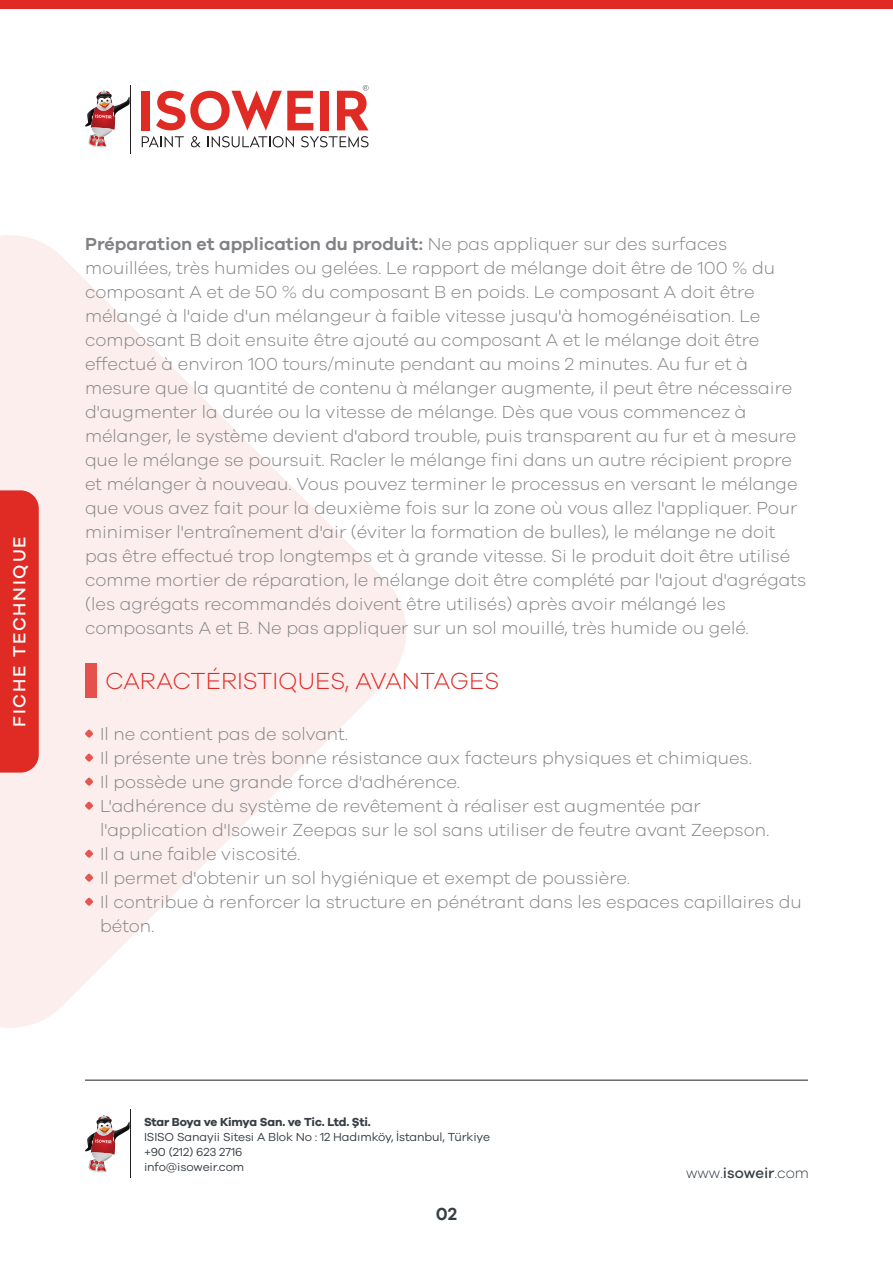
<style>
.page{position:relative;width:893px;height:1263px;background:#fff}
.page>*{position:absolute;margin:0;border:0;box-sizing:border-box;transform-origin:0 0}
.t1{font:300 24px "Galano Grotesque";color:#e02b25}
.t2{font:300 18px/24px "Galano Grotesque";color:#808285}
.t3{font:500 18px "Galano Grotesque";letter-spacing:.1em;color:#fff}
.t4{font:600 18px "Galano Grotesque";color:#373e45}
.t5{font:300 15px "Galano Grotesque";color:#373e45}
.t6{font:12px/15px "Galano Grotesque";letter-spacing:-.01em;color:#373e45}
.t7{font:700 12px "Galano Grotesque";letter-spacing:-.02em;color:#373e45}
.s1{font-weight:600}
.s2{font-weight:500}
</style>
<div class="page">
<svg style="left:0;top:235px;width:406px;height:793px;fill:#fceeed"></svg>
<div style="left:0;top:490px;width:39px;height:283px;background:#e02b25"></div>
<hr style="left:130px;top:85px;width:1px;height:68px;background:#231f20">
<svg style="left:85px;top:91px;width:45px;height:56px"></svg>
<svg style="left:142px;top:136px;width:42px;height:11px"></svg>
<svg style="left:191px;top:136px;width:10px;height:11px"></svg>
<svg style="left:208px;top:136px;width:86px;height:11px"></svg>
<svg style="left:301px;top:136px;width:68px;height:11px"></svg>
<div style="left:142px;top:91px;width:8px;height:39px;background:#e02b25"></div>
<svg style="left:156px;top:91px;width:157px;height:39px"></svg>
<div style="left:320px;top:91px;width:8px;height:39px;background:#e02b25"></div>
<svg style="left:337px;top:85px;width:32px;height:45px"></svg>
<hr style="left:130px;top:1110px;width:1px;height:68px;background:#231f20">
<svg style="left:85px;top:1115px;width:45px;height:57px"></svg>
<hr style="left:85px;top:1080px;width:723px;height:1px;background:#231f20">
<div style="left:0;top:0;width:893px;height:9px;background:#e02b25"></div>
<div style="left:85px;top:664px;width:11px;height:34px;background:#e5524d"></div>
<svg style="left:85px;top:754px;width:8px;height:8px"></svg>
<svg style="left:85px;top:778px;width:8px;height:8px"></svg>
<svg style="left:85px;top:802px;width:8px;height:8px"></svg>
<svg style="left:85px;top:850px;width:8px;height:8px"></svg>
<svg style="left:85px;top:874px;width:8px;height:8px"></svg>
<svg style="left:85px;top:898px;width:8px;height:8px"></svg>
<svg style="left:85px;top:730px;width:8px;height:8px"></svg>
<p class="t3" style="left:9px;top:727px;width:192px;rotate:-90deg">FICHE TECHNIQUE</p>
<p class="t2" style="left:85px;top:231px;width:723px"><span class="s1">Préparation et application du produit:</span> Ne pas appliquer sur des surfaces mouillées, très humides ou gelées. Le rapport de mélange doit être de 100 % du composant A et de 50 % du composant B en poids. Le composant A doit être mélangé à l'aide d'un mélangeur à faible vitesse jusqu'à homogénéisation. Le composant B doit ensuite être ajouté au composant A et le mélange doit être effectué à environ 100 tours/minute pendant au moins 2 minutes. Au fur et à mesure que la quantité de contenu à mélanger augmente, il peut être nécessaire d'augmenter la durée ou la vitesse de mélange. Dès que vous commencez à mélanger, le système devient d'abord trouble, puis transparent au fur et à mesure que le mélange se poursuit. Racler le mélange fini dans un autre récipient propre et mélanger à nouveau. Vous pouvez terminer le processus en versant le mélange que vous avez fait pour la deuxième fois sur la zone où vous allez l'appliquer. Pour minimiser l'entraînement d'air (éviter la formation de bulles), le mélange ne doit pas être effectué trop longtemps et à grande vitesse. Si le produit doit être utilisé comme mortier de réparation, le mélange doit être complété par l'ajout d'agrégats (les agrégats recommandés doivent être utilisés) après avoir mélangé les composants A et B. Ne pas appliquer sur un sol mouillé, très humide ou gelé.</p>
<h1 class="t1" style="left:105px;top:666px;width:396px">CARACTÉRISTIQUES, AVANTAGES</h1>
<p class="t2" style="left:100px;top:721px;width:703px">Il ne contient pas de solvant.<br>Il présente une très bonne résistance aux facteurs physiques et chimiques.<br>Il possède une grande force d'adhérence.<br>L'adhérence du système de revêtement à réaliser est augmentée par l'application d'Isoweir Zeepas sur le sol sans utiliser de feutre avant Zeepson.<br>Il a une faible viscosité.<br>Il permet d'obtenir un sol hygiénique et exempt de poussière.<br>Il contribue à renforcer la structure en pénétrant dans les espaces capillaires du béton.</p>
<p class="t7" style="left:144px;top:1114px;width:228px">Star Boya ve Kimya San. ve Tic. Ltd. Şti.</p>
<p class="t6" style="left:144px;top:1128px;width:347px">ISISO Sanayii Sitesi A Blok No : 12 Hadımköy, İstanbul, Türkiye +90 (212) 623 2716<br>info@isoweir.com</p>
<p class="t4" style="left:436px;top:1203px;width:23px">02</p>
<p class="t5" style="left:686px;top:1164px;width:124px">www.<span class="s2">isoweir</span>.com</p>
</div>
